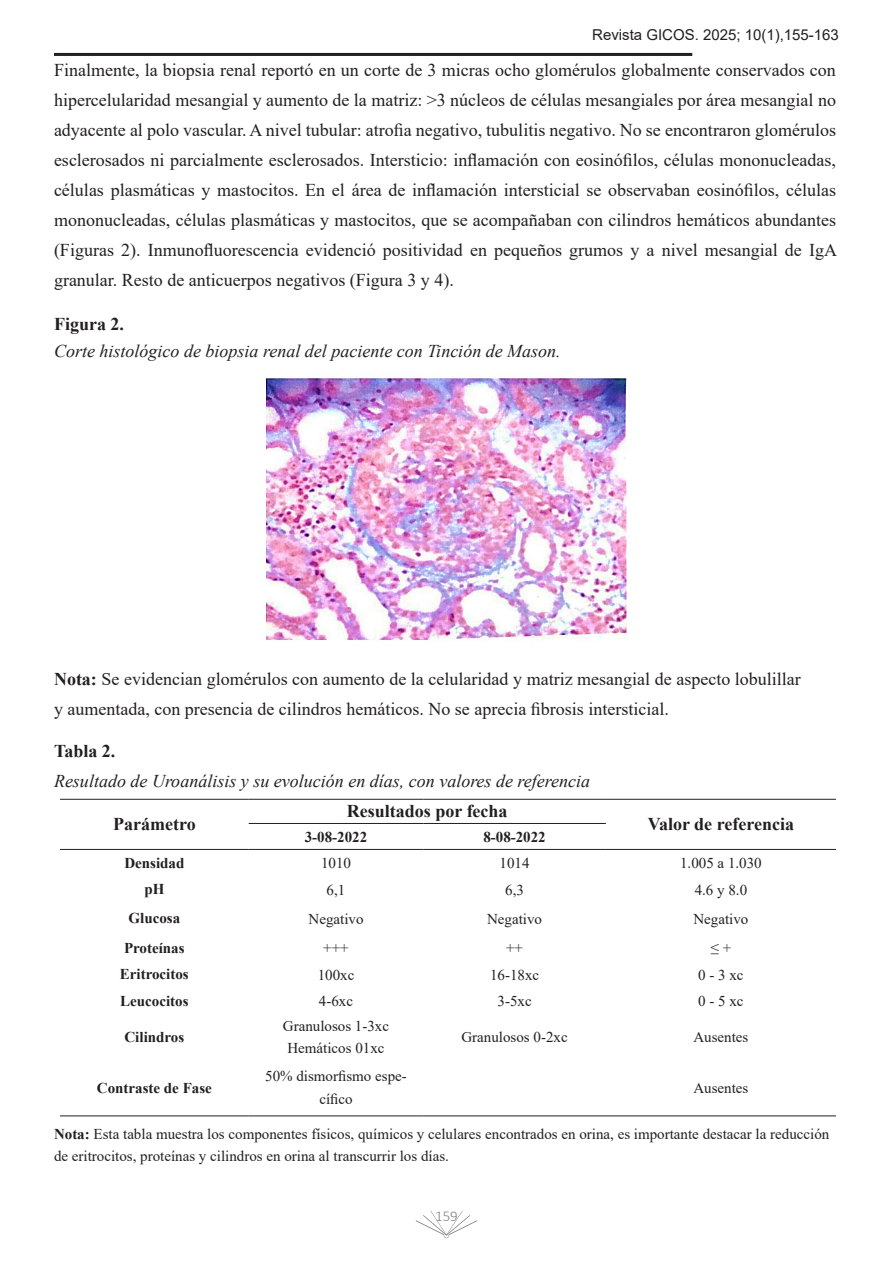
<style>
.page{position:relative;width:893px;height:1263px;background:#fff}
.page>*{position:absolute;margin:0;border:0;box-sizing:border-box;transform-origin:0 0}
.List_Paragraph{font:18px/30px "Times New Roman";color:#231f20;text-align:justify}
.t1{font:italic 18px "Times New Roman";color:#231f20}
.t2{font:700 18px "Times New Roman";color:#231f20}
.t3{font:15px/22.5px "Times New Roman";color:#231f20;text-align:center}
.t4{font:700 15px "Times New Roman";color:#231f20}
.t5{font:15px "Arial";color:#231f20}
.t6{font:300 15px "Calibri";color:#808285}
.s1{font-weight:700}
</style>
<div class="page">
<svg style="left:416px;top:1210px;width:61px;height:29px"></svg>
<hr style="left:54px;top:53px;width:638px;height:3px;background:#231f20">
<img style="left:266px;top:378px;width:361px;height:262px">
<hr style="left:60px;top:799px;width:189px;height:1px;background:#231f20">
<hr style="left:249px;top:799px;width:174px;height:1px;background:#231f20">
<hr style="left:423px;top:799px;width:183px;height:1px;background:#231f20">
<hr style="left:606px;top:799px;width:230px;height:1px;background:#231f20">
<hr style="left:249px;top:823px;width:174px;height:1px;background:#231f20">
<hr style="left:423px;top:823px;width:183px;height:1px;background:#231f20">
<hr style="left:60px;top:849px;width:189px;height:1px;background:#231f20">
<hr style="left:249px;top:849px;width:174px;height:1px;background:#231f20">
<hr style="left:423px;top:849px;width:183px;height:1px;background:#231f20">
<hr style="left:606px;top:849px;width:230px;height:1px;background:#231f20">
<hr style="left:60px;top:1115px;width:189px;height:1px;background:#231f20">
<hr style="left:249px;top:1115px;width:174px;height:1px;background:#231f20">
<hr style="left:423px;top:1115px;width:183px;height:1px;background:#231f20">
<hr style="left:606px;top:1115px;width:230px;height:1px;background:#231f20">
<p class="t5" style="left:592px;top:25px;width:248px">Revista GICOS. 2025; 10(1),155-163</p>
<p class="List_Paragraph" style="left:54px;top:55px;width:784px">Finalmente, la biopsia renal reportó en un corte de 3 micras ocho glomérulos globalmente conservados con hipercelularidad mesangial y aumento de la matriz: &gt;3 núcleos de células mesangiales por área mesangial no adyacente al polo vascular. A nivel tubular: atrofia negativo, tubulitis negativo. No se encontraron glomérulos esclerosados ni parcialmente esclerosados. Intersticio: inflamación con eosinófilos, células mononucleadas, células plasmáticas y mastocitos. En el área de inflamación intersticial se observaban eosinófilos, células mononucleadas, células plasmáticas y mastocitos, que se acompañaban con cilindros hemáticos abundantes (Figuras 2). Inmunofluorescencia evidenció positividad en pequeños grumos y a nivel mesangial de IgA granular. Resto de anticuerpos negativos (Figura 3 y 4).</p>
<p class="t2" style="left:54px;top:311px;width:72px">Figura 2.</p>
<p class="t1" style="left:54px;top:339px;width:508px">Corte histológico de biopsia renal del paciente con Tinción de Mason.</p>
<p class="List_Paragraph" style="left:54px;top:663px;width:748px"><span class="s1">Nota:</span> Se evidencian glomérulos con aumento de la celularidad y matriz mesangial de aspecto lobulillar y aumentada, con presencia de cilindros hemáticos. No se aprecia fibrosis intersticial.</p>
<p class="t2" style="left:54px;top:738px;width:63px">Tabla 2.</p>
<p class="t1" style="left:54px;top:768px;width:538px">Resultado de Uroanálisis y su evolución en días, con valores de referencia</p>
<p class="t2" style="left:113px;top:811px;width:84px">Parámetro</p>
<p class="t2" style="left:347px;top:798px;width:162px">Resultados por fecha</p>
<p class="t2" style="left:648px;top:811px;width:148px">Valor de referencia</p>
<p class="t4" style="left:305px;top:826px;width:64px">3-08-2022</p>
<p class="t4" style="left:483px;top:826px;width:64px">8-08-2022</p>
<p class="t4" style="left:124px;top:852px;width:62px">Densidad</p>
<p class="t3" style="left:321px;top:851px;width:31px">1010</p>
<p class="t3" style="left:500px;top:851px;width:31px">1014</p>
<p class="t3" style="left:680px;top:851px;width:83px">1.005 a 1.030</p>
<p class="t4" style="left:144px;top:878px;width:22px">pH</p>
<p class="t3" style="left:327px;top:878px;width:20px">6,1</p>
<p class="t3" style="left:505px;top:878px;width:20px">6,3</p>
<p class="t3" style="left:695px;top:878px;width:54px">4.6 y 8.0</p>
<p class="t4" style="left:129px;top:907px;width:53px">Glucosa</p>
<p class="t3" style="left:308px;top:907px;width:56px">Negativo</p>
<p class="t3" style="left:487px;top:907px;width:56px">Negativo</p>
<p class="t3" style="left:693px;top:907px;width:56px">Negativo</p>
<p class="t4" style="left:124px;top:937px;width:62px">Proteínas</p>
<p class="t3" style="left:323px;top:936px;width:27px">+++</p>
<p class="t3" style="left:506px;top:936px;width:18px">++</p>
<p class="t3" style="left:711px;top:936px;width:22px">≤ +</p>
<p class="t4" style="left:120px;top:963px;width:70px">Eritrocitos</p>
<p class="t3" style="left:318px;top:963px;width:38px">100xc</p>
<p class="t3" style="left:490px;top:963px;width:51px">16-18xc</p>
<p class="t3" style="left:698px;top:963px;width:47px">0 - 3 xc</p>
<p class="t4" style="left:120px;top:990px;width:70px">Leucocitos</p>
<p class="t3" style="left:319px;top:989px;width:36px">4-6xc</p>
<p class="t3" style="left:497px;top:989px;width:36px">3-5xc</p>
<p class="t3" style="left:698px;top:989px;width:47px">0 - 5 xc</p>
<p class="t4" style="left:124px;top:1026px;width:61px">Cilindros</p>
<p class="t3" style="left:283px;top:1014px;width:108px">Granulosos 1-3xc</p>
<p class="t3" style="left:287px;top:1036px;width:99px">Hemáticos 01xc</p>
<p class="t3" style="left:461px;top:1025px;width:108px">Granulosos 0-2xc</p>
<p class="t3" style="left:693px;top:1025px;width:56px">Ausentes</p>
<p class="t4" style="left:97px;top:1077px;width:116px">Contraste de Fase</p>
<p class="t3" style="left:265px;top:1065px;width:143px">50% dismorfismo espe&shy;cífico</p>
<p class="t3" style="left:693px;top:1076px;width:56px">Ausentes</p>
<p class="t3" style="left:54px;top:1122px;width:777px;text-align:left"><span class="s1">Nota:</span> Esta tabla muestra los componentes físicos, químicos y celulares encontrados en orina, es importante destacar la reducción de eritrocitos, proteínas y cilindros en orina al transcurrir los días.</p>
<p class="t6" style="left:435px;top:1207px;width:24px">159</p>
</div>
